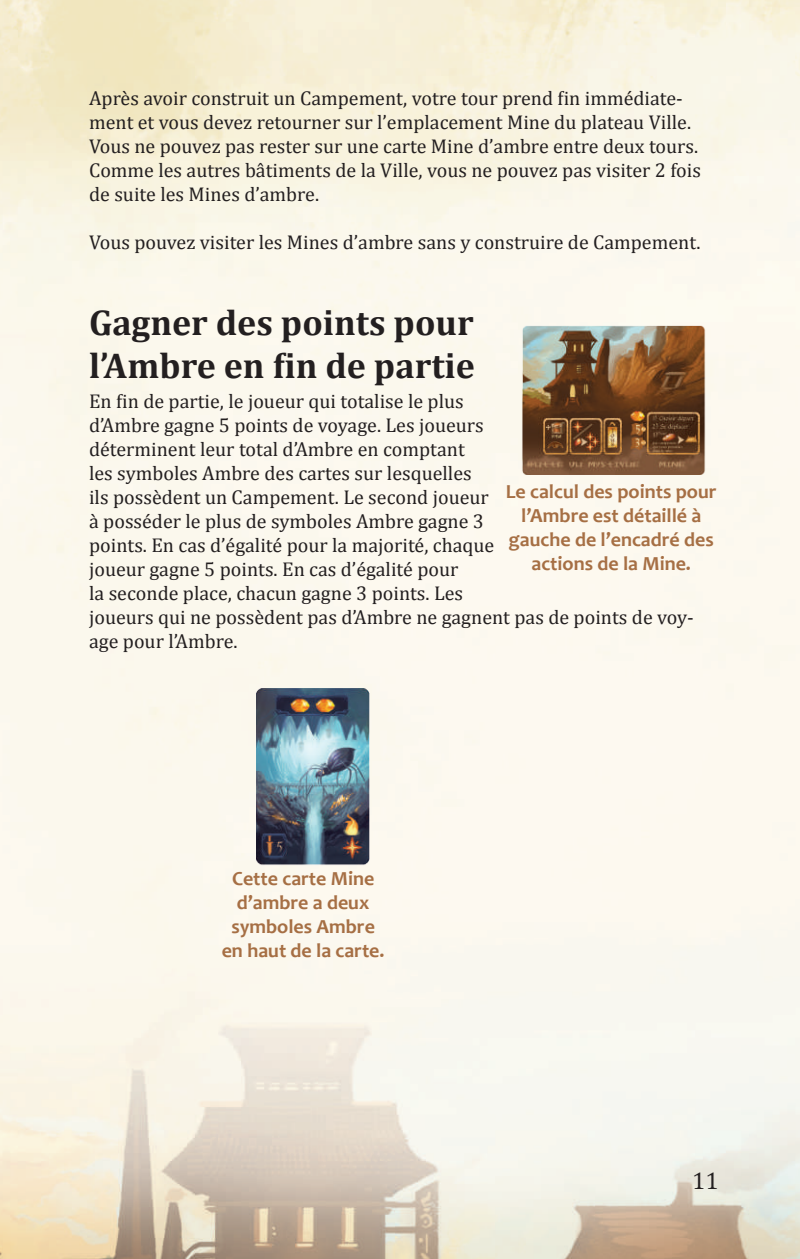
<style>
.page{position:relative;width:800px;height:1259px;background:#fff}
.page>*{position:absolute;margin:0;border:0;box-sizing:border-box;transform-origin:0 0}
.t1{font:700 36px/43.2px "Cambria";color:#231f20}
.t2{font:24px "Cambria";color:#231f20}
.t3{font:20px/24px "Cambria";color:#231f20}
.t4{font:700 20px/24px "Candara";color:#a66f44;text-align:center}
</style>
<div class="page">
<img style="left:0;top:0;width:799px;height:1259px">
<img style="left:227px;top:663px;width:170px;height:207px">
<img style="left:492px;top:317px;width:226px;height:157px">
<p class="t3" style="left:89px;top:86px;width:613px">Après avoir construit un Campement, votre tour prend fin immédiate&shy;ment et vous devez retourner sur l’emplacement Mine du plateau Ville.<br>Vous ne pouvez pas rester sur une carte Mine d’ambre entre deux tours.<br>Comme les autres bâtiments de la Ville, vous ne pouvez pas visiter 2 fois de suite les Mines d’ambre.</p>
<p class="t3" style="left:89px;top:230px;width:612px">Vous pouvez visiter les Mines d’ambre sans y construire de Campement.</p>
<h1 class="t1" style="left:89px;top:300px;width:387px">Gagner des points pour l’Ambre en fin de partie</h1>
<p class="t3" style="left:89px;top:389px;width:606px">En fin de partie, le joueur qui totalise le plus<br>d’Ambre gagne 5 points de voyage. Les joueurs<br>déterminent leur total d’Ambre en comptant<br>les symboles Ambre des cartes sur lesquelles<br>ils possèdent un Campement. Le second joueur<br>à posséder le plus de symboles Ambre gagne 3<br>points. En cas d’égalité pour la majorité, chaque<br>joueur gagne 5 points. En cas d’égalité pour<br>la seconde place, chacun gagne 3 points. Les<br>joueurs qui ne possèdent pas d’Ambre ne gagnent pas de points de voy&shy;age pour l’Ambre.</p>
<p class="t4" style="left:506px;top:479px;width:212px">Le calcul des points pour l’Ambre est détaillé à gauche de l’encadré des actions de la Mine.</p>
<p class="t4" style="left:222px;top:866px;width:164px">Cette carte Mine d’ambre a deux symboles Ambre en haut de la carte.</p>
<p class="t2" style="left:692px;top:1166px;width:28px">11</p>
</div>
